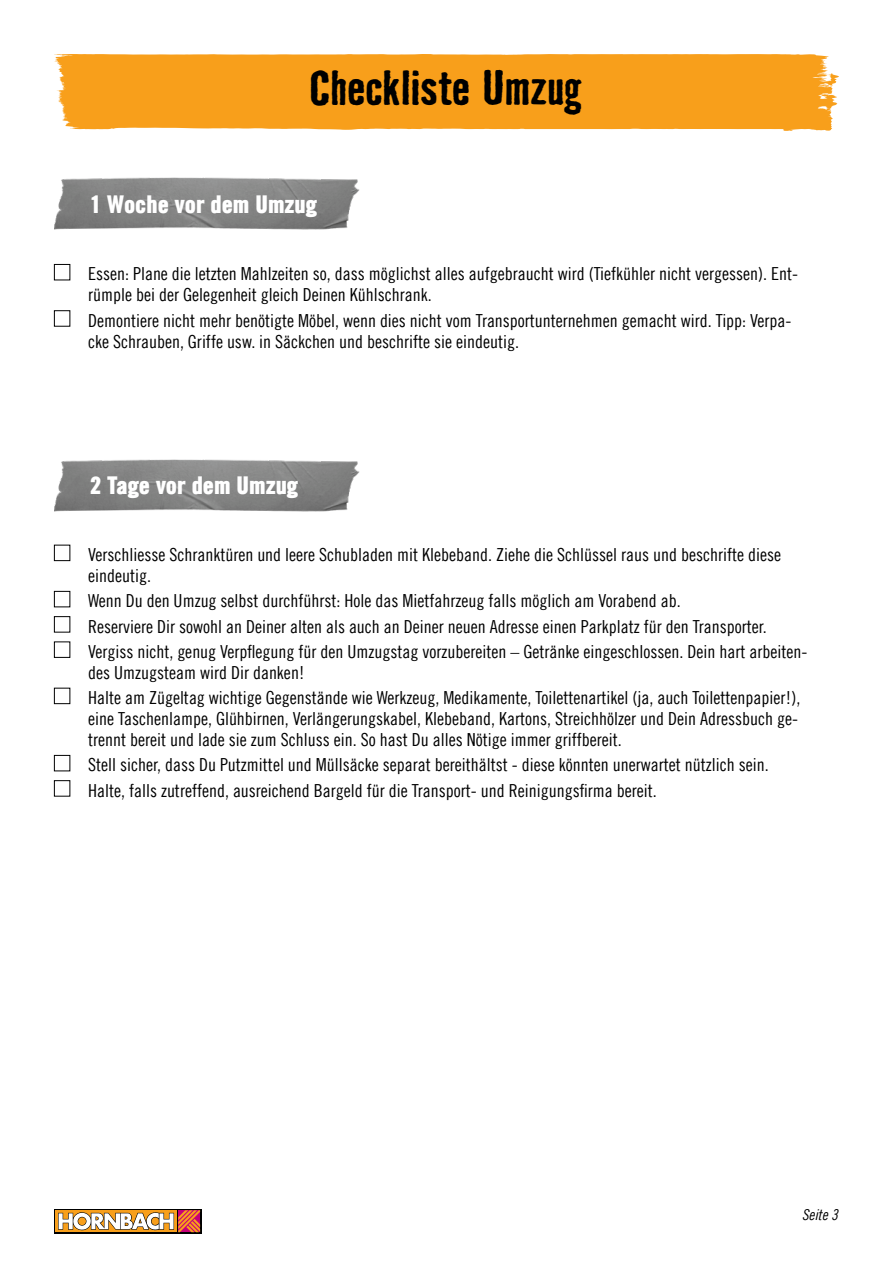
<style>
.page{position:relative;width:893px;height:1263px;background:#fff}
.page>*{position:absolute;margin:0;border:0;box-sizing:border-box;transform-origin:0 0}
.t1{font:700 45px "Bad House Hornbach";letter-spacing:-.015em;color:#000}
.t2{font:24px "Trade Gothic Hornbach Super Bd";color:#fff}
.t3{font:18px/21px "Trade Gothic Hornbach Cn 18";color:#000}
.t4{font:15px "Trade Gothic Hornbach Cn 18 Obl";color:#000}
</style>
<div class="page">
<img style="left:54px;top:459px;width:306px;height:53px">
<div style="left:54px;top:264px;width:16px;height:16px;border:1px solid #000"></div>
<div style="left:54px;top:310px;width:16px;height:17px;border:1px solid #000"></div>
<svg style="left:54px;top:54px;width:785px;height:77px;background:#f8a427"></svg>
<div style="left:54px;top:545px;width:16px;height:16px;border:1px solid #000"></div>
<div style="left:54px;top:591px;width:16px;height:16px;border:1px solid #000"></div>
<div style="left:54px;top:616px;width:16px;height:16px;border:1px solid #000"></div>
<div style="left:54px;top:641px;width:16px;height:17px;border:1px solid #000"></div>
<div style="left:54px;top:688px;width:16px;height:16px;border:1px solid #000"></div>
<div style="left:54px;top:755px;width:16px;height:16px;border:1px solid #000"></div>
<div style="left:54px;top:780px;width:16px;height:16px;border:1px solid #000"></div>
<div style="left:54px;top:1209px;width:147px;height:24px;background:#000"></div>
<div style="left:55px;top:1210px;width:122px;height:22px;background:#f89f1b"></div>
<svg style="left:58px;top:1210px;width:142px;height:22px"></svg>
<img style="left:54px;top:177px;width:306px;height:53px">
<h1 class="t1" style="left:310px;top:58px;width:275px">Checkliste Umzug</h1>
<h2 class="t2" style="left:90px;top:189px;width:229px">1 Woche vor dem Umzug</h2>
<p class="t3" style="left:88px;top:263px;width:712px">Essen: Plane die letzten Mahlzeiten so, dass möglichst alles aufgebraucht wird (Tiefkühler nicht vergessen). Ent&shy;rümple bei der Gelegenheit gleich Deinen Kühlschrank.</p>
<p class="t3" style="left:88px;top:310px;width:705px">Demontiere nicht mehr benötigte Möbel, wenn dies nicht vom Transportunternehmen gemacht wird. Tipp: Verpa&shy;cke Schrauben, Griffe usw. in Säckchen und beschrifte sie eindeutig.</p>
<h2 class="t2" style="left:90px;top:469px;width:210px">2 Tage vor dem Umzug</h2>
<p class="t3" style="left:88px;top:544px;width:695px">Verschliesse Schranktüren und leere Schubladen mit Klebeband. Ziehe die Schlüssel raus und beschrifte diese eindeutig.</p>
<p class="t3" style="left:88px;top:588px;width:721px;line-height:25.2px">Wenn Du den Umzug selbst durchführst: Hole das Mietfahrzeug falls möglich am Vorabend ab.<br>Reserviere Dir sowohl an Deiner alten als auch an Deiner neuen Adresse einen Parkplatz für den Transporter.<br>Vergiss nicht, genug Verpflegung für den Umzugstag vorzubereiten – Getränke eingeschlossen. Dein hart arbeiten-</p>
<p class="t3" style="left:88px;top:660px;width:714px;line-height:25.2px">des Umzugsteam wird Dir danken!<br>Halte am Zügeltag wichtige Gegenstände wie Werkzeug, Medikamente, Toilettenartikel (ja, auch Toilettenpapier!),</p>
<p class="t3" style="left:88px;top:708px;width:711px">eine Taschenlampe, Glühbirnen, Verlängerungskabel, Klebeband, Kartons, Streichhölzer und Dein Adressbuch ge&shy;trennt bereit und lade sie zum Schluss ein. So hast Du alles Nötige immer griffbereit.</p>
<p class="t3" style="left:88px;top:752px;width:682px;line-height:25.2px">Stell sicher, dass Du Putzmittel und Müllsäcke separat bereithältst - diese könnten unerwartet nützlich sein.<br>Halte, falls zutreffend, ausreichend Bargeld für die Transport- und Reinigungsfirma bereit.</p>
<p class="t4" style="left:803px;top:1205px;width:37px">Seite 3</p>
</div>
